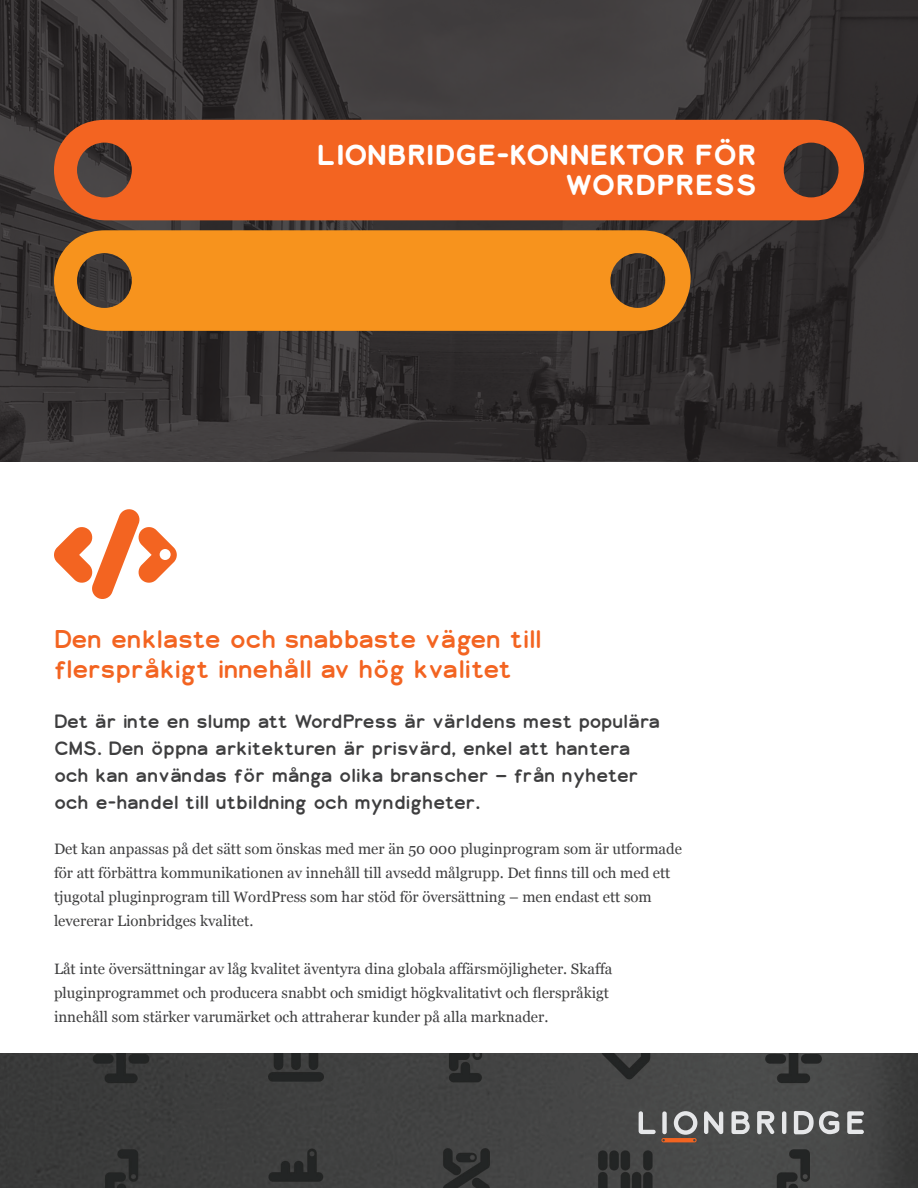
<style>
.page{position:relative;width:918px;height:1188px;background:#fff}
.page>*{position:absolute;margin:0;border:0;box-sizing:border-box;transform-origin:0 0}
.Lion_Main_Title{font:700 27px/30px "Lionbridge Sans";color:#fff;text-align:right}
.Lion_Header{font:24px/30px "Lionbridge Sans";color:#f36421}
.Lion_Header_Sub{font:18px/27px "Lionbridge Sans";color:#3e3e3f}
.Lion_Intro{font:15px/24px "Georgia";color:#3e3e3f}
</style>
<div class="page">
<img style="left:0;top:0;width:918px;height:462px">
<img style="left:0;top:1053px;width:918px;height:135px">
<svg style="left:704px;top:1111px;width:19px;height:23px"></svg>
<svg style="left:731px;top:1111px;width:19px;height:23px"></svg>
<svg style="left:757px;top:1111px;width:17px;height:23px"></svg>
<svg style="left:782px;top:1111px;width:4px;height:23px"></svg>
<svg style="left:639px;top:1111px;width:58px;height:31px;background:#807672"></svg>
<svg style="left:794px;top:1111px;width:45px;height:23px"></svg>
<svg style="left:847px;top:1111px;width:17px;height:23px"></svg>
<svg style="left:54px;top:120px;width:810px;height:100px;background:#e35f22"></svg>
<svg style="left:54px;top:230px;width:637px;height:101px;background:#e1881f"></svg>
<svg style="left:54px;top:509px;width:123px;height:90px"></svg>
<p class="Lion_Main_Title" style="left:317px;top:139px;width:442px">LIONBRIDGE-KONNEKTOR FÖR<br>WORDPRESS</p>
<p class="Lion_Header" style="left:54px;top:624px;width:489px">Den enklaste och snabbaste vägen till flerspråkigt innehåll av hög kvalitet</p>
<p class="Lion_Header_Sub" style="left:54px;top:707px;width:608px">Det är inte en slump att WordPress är världens mest populära CMS. Den öppna arkitekturen är prisvärd, enkel att hantera och kan användas för många olika branscher – från nyheter och e-handel till utbildning och myndigheter.</p>
<p class="Lion_Intro" style="left:54px;top:836px;width:629px">Det kan anpassas på det sätt som önskas med mer än 50 000 pluginprogram som är utformade för att förbättra kommunikationen av innehåll till avsedd målgrupp. Det finns till och med ett tjugotal pluginprogram till WordPress som har stöd för översättning – men endast ett som levererar Lionbridges kvalitet.</p>
<p class="Lion_Intro" style="left:54px;top:956px;width:560px">Låt inte översättningar av låg kvalitet äventyra dina globala affärsmöjligheter. Skaffa pluginprogrammet och producera snabbt och smidigt högkvalitativt och flerspråkigt innehåll som stärker varumärket och attraherar kunder på alla marknader.</p>
</div>
